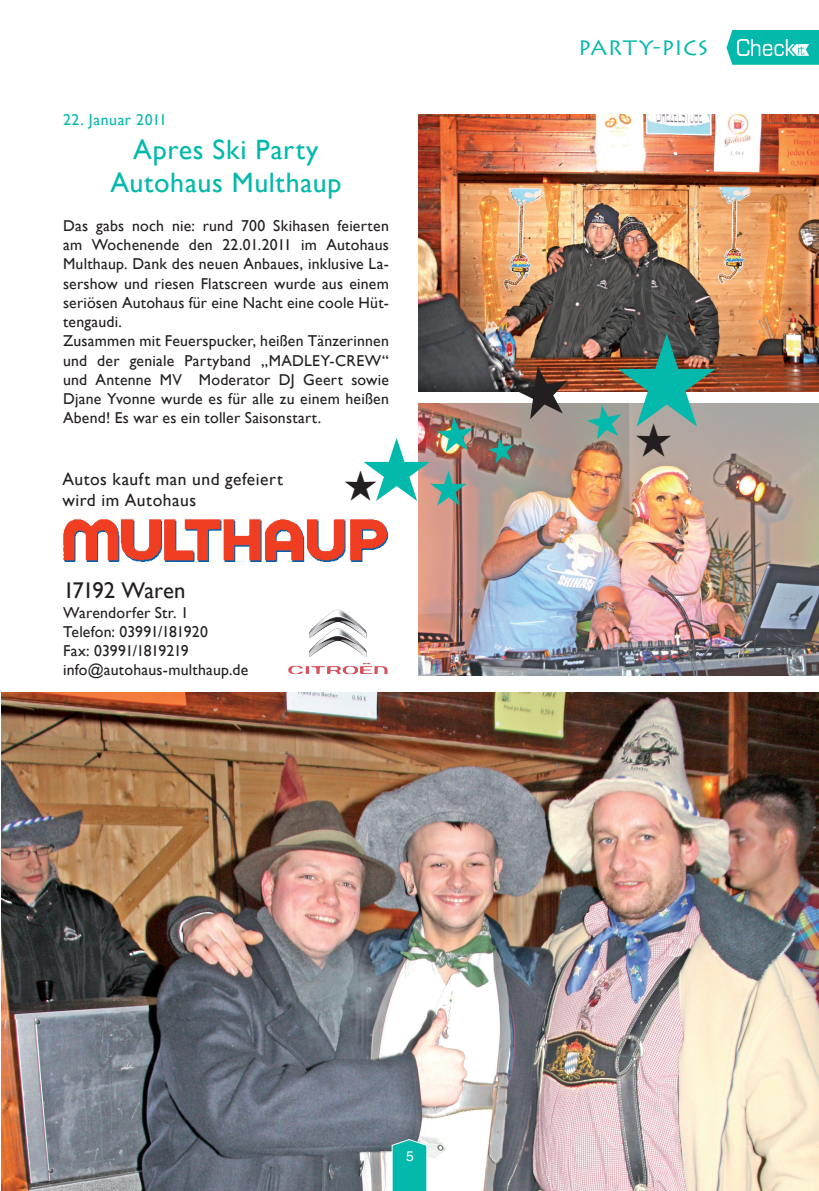
<style>
.page{position:relative;width:819px;height:1191px;background:#fff}
.page>*{position:absolute;margin:0;border:0;box-sizing:border-box;transform-origin:0 0}
.ZwÜs{font:28px "Gill Sans";letter-spacing:.025em;color:#03b9ac}
.grundtext{font:22.75px "Gill Sans";letter-spacing:-.02em;color:#231f20}
.t1{font:21px "Lithos";letter-spacing:.025em;color:#03b9ac}
.ZwÜs-2{font:17.5px "Gill Sans";letter-spacing:.03em;color:#231f20}
.grundtext-2{font:15.75px/19.2px "Gill Sans";letter-spacing:.01em;color:#231f20;text-align:justify}
.grundtext-3{font:15.75px "Gill Sans";letter-spacing:-.015em;color:#231f20}
.ZwÜs-3{font:15.75px "Gill Sans";letter-spacing:.035em;color:#03b9ac}
.t2{font:14px "Helvetica LT";color:#fff}
</style>
<div class="page">
<svg style="left:726px;top:30px;width:93px;height:35px;background:#18beb3"></svg>
<img style="left:737px;top:39px;width:71px;height:16px">
<img style="left:1px;top:693px;width:818px;height:498px">
<img style="left:418px;top:403px;width:401px;height:272px">
<img style="left:418px;top:114px;width:401px;height:277px">
<img style="left:63px;top:519px;width:325px;height:43px">
<img style="left:309px;top:609px;width:28px;height:29px">
<svg style="left:392px;top:1139px;width:35px;height:52px;background:#18bbaf"></svg>
<img style="left:418px;top:414px;width:57px;height:91px">
<svg style="left:486px;top:436px;width:30px;height:28px"></svg>
<svg style="left:511px;top:360px;width:62px;height:61px"></svg>
<img style="left:584px;top:332px;width:131px;height:124px">
<p class="ZwÜs-3" style="left:63px;top:110px;width:105px">22. Januar 2011</p>
<p class="ZwÜs" style="left:133px;top:133px;width:187px">Apres Ski Party</p>
<p class="ZwÜs" style="left:110px;top:166px;width:232px">Autohaus Multhaup</p>
<p class="grundtext-2" style="left:63px;top:216px;width:327px">Das gabs noch nie: rund 700 Skihasen feierten am Wochenende den 22.01.2011 im Autohaus Multhaup. Dank des neuen Anbaues, inklusive La&shy;sershow und riesen Flatscreen wurde aus einem seriösen Autohaus für eine Nacht eine coole Hüt&shy;tengaudi.</p>
<p class="grundtext-2" style="left:63px;top:331px;width:327px">Zusammen mit Feuerspucker, heißen Tänzerinnen und der geniale Partyband „MADLEY-CREW“ und Antenne MV Moderator DJ Geert sowie Djane Yvonne wurde es für alle zu einem heißen Abend! Es war es ein toller Saisonstart.</p>
<p class="ZwÜs-2" style="left:62px;top:468px;width:222px">Autos kauft man und gefeiert</p>
<p class="ZwÜs-2" style="left:62px;top:489px;width:135px">wird im Autohaus</p>
<p class="grundtext" style="left:63px;top:577px;width:124px">17192 Waren</p>
<p class="grundtext-2" style="left:63px;top:602px;width:127px">Warendorfer Str. 1</p>
<p class="grundtext-2" style="left:63px;top:622px;width:146px">Telefon: 03991/181920</p>
<p class="grundtext-3" style="left:63px;top:641px;width:127px">Fax: 03991/1819219</p>
<p class="grundtext-2" style="left:63px;top:660px;width:187px">info@autohaus-multhaup.de</p>
<p class="t1" style="left:578px;top:36px;width:132px">PARTY-PICS</p>
<p class="t2" style="left:406px;top:1147px;width:9px">5</p>
</div>
